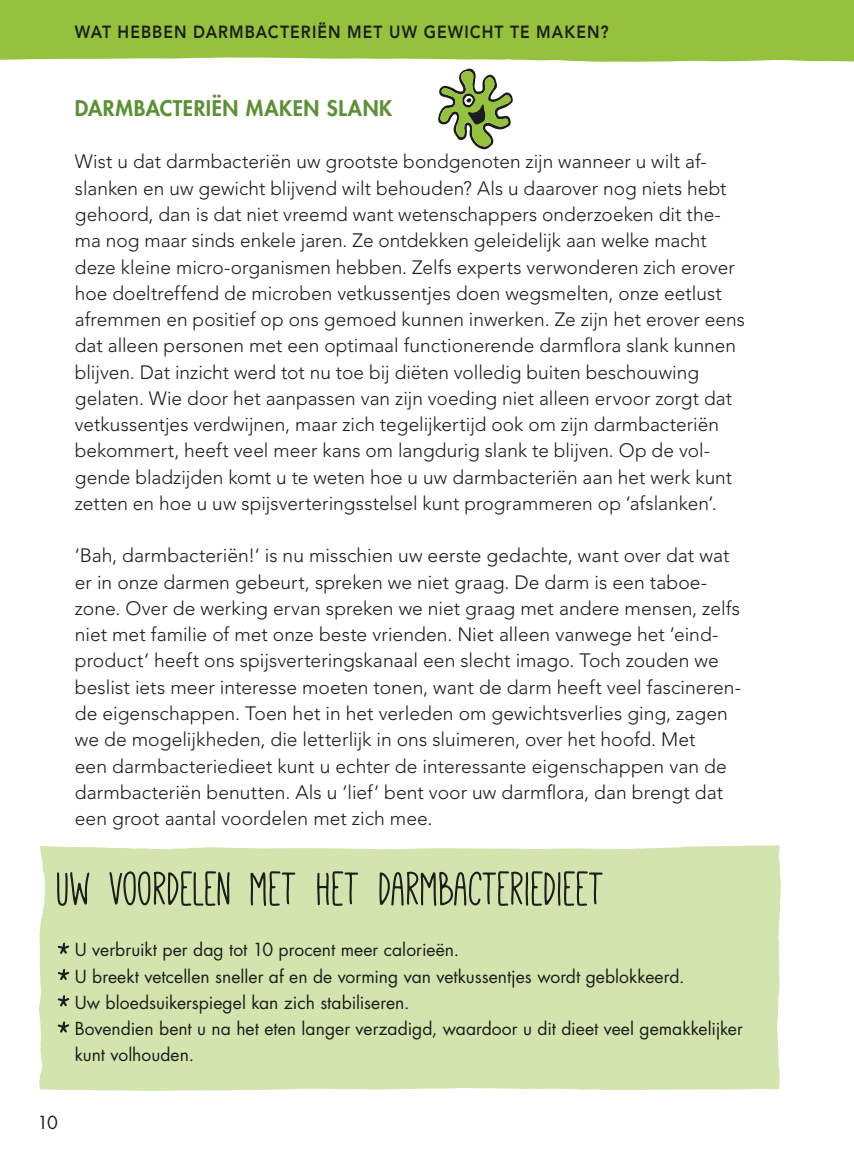
<style>
.page{position:relative;width:854px;height:1167px;background:#fff}
.page>*{position:absolute;margin:0;border:0;box-sizing:border-box;transform-origin:0 0}
.t1{font:52.5px/69.1px "Mathlete Bulky";letter-spacing:.005em;color:#1d1d1b}
.t2{font:800 21px "Futura";letter-spacing:.025em;color:#5c9034}
.t3{font:300 19.25px/26.2px "Avenir";letter-spacing:.005em;color:#1d1d1b}
.t4{font:17.5px/26.2px "Futura";color:#1d1d1b}
.t5{font:800 17.5px "Avenir";letter-spacing:.065em;color:#1d1d1b;scale:.9 1}
</style>
<div class="page">
<div style="left:0;top:0;width:853px;height:1167px;background:#94c23d"></div>
<div style="left:0;top:57px;width:853px;height:1110px;background:#fff"></div>
<svg style="left:438px;top:68px;width:75px;height:81px"></svg>
<div style="left:39px;top:845px;width:742px;height:245px;background:#d4e4af"></div>
<p class="t5" style="left:75px;top:21px;width:594px">WAT HEBBEN DARMBACTERIËN MET UW GEWICHT TE MAKEN?</p>
<p class="t2" style="left:75px;top:94px;width:319px">DARMBACTERIËN MAKEN SLANK</p>
<p class="t3" style="left:75px;top:149px;width:671px">Wist u dat darmbacteriën uw grootste bondgenoten zijn wanneer u wilt af&shy;slanken en uw gewicht blijvend wilt behouden? Als u daarover nog niets hebt gehoord, dan is dat niet vreemd want wetenschappers onderzoeken dit the&shy;ma nog maar sinds enkele jaren. Ze ontdekken geleidelijk aan welke macht deze kleine micro-organismen hebben. Zelfs experts verwonderen zich erover hoe doeltreffend de microben vetkussentjes doen wegsmelten, onze eetlust afremmen en positief op ons gemoed kunnen inwerken. Ze zijn het erover eens dat alleen personen met een optimaal functionerende darmflora slank kunnen blijven. Dat inzicht werd tot nu toe bij diëten volledig buiten beschouwing gelaten. Wie door het aanpassen van zijn voeding niet alleen ervoor zorgt dat vetkussentjes verdwijnen, maar zich tegelijkertijd ook om zijn darmbacteriën bekommert, heeft veel meer kans om langdurig slank te blijven. Op de vol&shy;gende bladzijden komt u te weten hoe u uw darmbacteriën aan het werk kunt zetten en hoe u uw spijsverteringsstelsel kunt programmeren op ‘afslanken‘.</p>
<p class="t3" style="left:75px;top:542px;width:667px">‘Bah, darmbacteriën!‘ is nu misschien uw eerste gedachte, want over dat wat er in onze darmen gebeurt, spreken we niet graag. De darm is een taboe&shy;zone. Over de werking ervan spreken we niet graag met andere mensen, zelfs niet met familie of met onze beste vrienden. Niet alleen vanwege het ‘eind&shy;product‘ heeft ons spijsverteringskanaal een slecht imago. Toch zouden we beslist iets meer interesse moeten tonen, want de darm heeft veel fascineren&shy;de eigenschappen. Toen het in het verleden om gewichtsverlies ging, zagen we de mogelijkheden, die letterlijk in ons sluimeren, over het hoofd. Met<br>een darmbacteriedieet kunt u echter de interessante eigenschappen van de darmbacteriën benutten. Als u ‘lief‘ bent voor uw darmflora, dan brengt dat een groot aantal voordelen met zich mee.</p>
<h1 class="t1" style="left:56px;top:854px;width:549px">UW VOORDELEN MET HET DARMBACTERIEDIEET *</h1>
<p class="t4" style="left:75px;top:936px;width:386px">U verbruikt per dag tot 10 procent meer calorieën.</p>
<h1 class="t1" style="left:56px;top:949px;width:16px">*</h1>
<p class="t4" style="left:75px;top:962px;width:611px">U breekt vetcellen sneller af en de vorming van vetkussentjes wordt geblokkeerd.</p>
<h1 class="t1" style="left:56px;top:976px;width:16px">*</h1>
<p class="t4" style="left:75px;top:989px;width:336px">Uw bloedsuikerspiegel kan zich stabiliseren.</p>
<h1 class="t1" style="left:56px;top:1002px;width:16px">*</h1>
<p class="t4" style="left:75px;top:1015px;width:669px">Bovendien bent u na het eten langer verzadigd, waardoor u dit dieet veel gemakkelijker kunt volhouden.</p>
<p class="t4" style="left:38px;top:1109px;width:22px">10</p>
</div>
